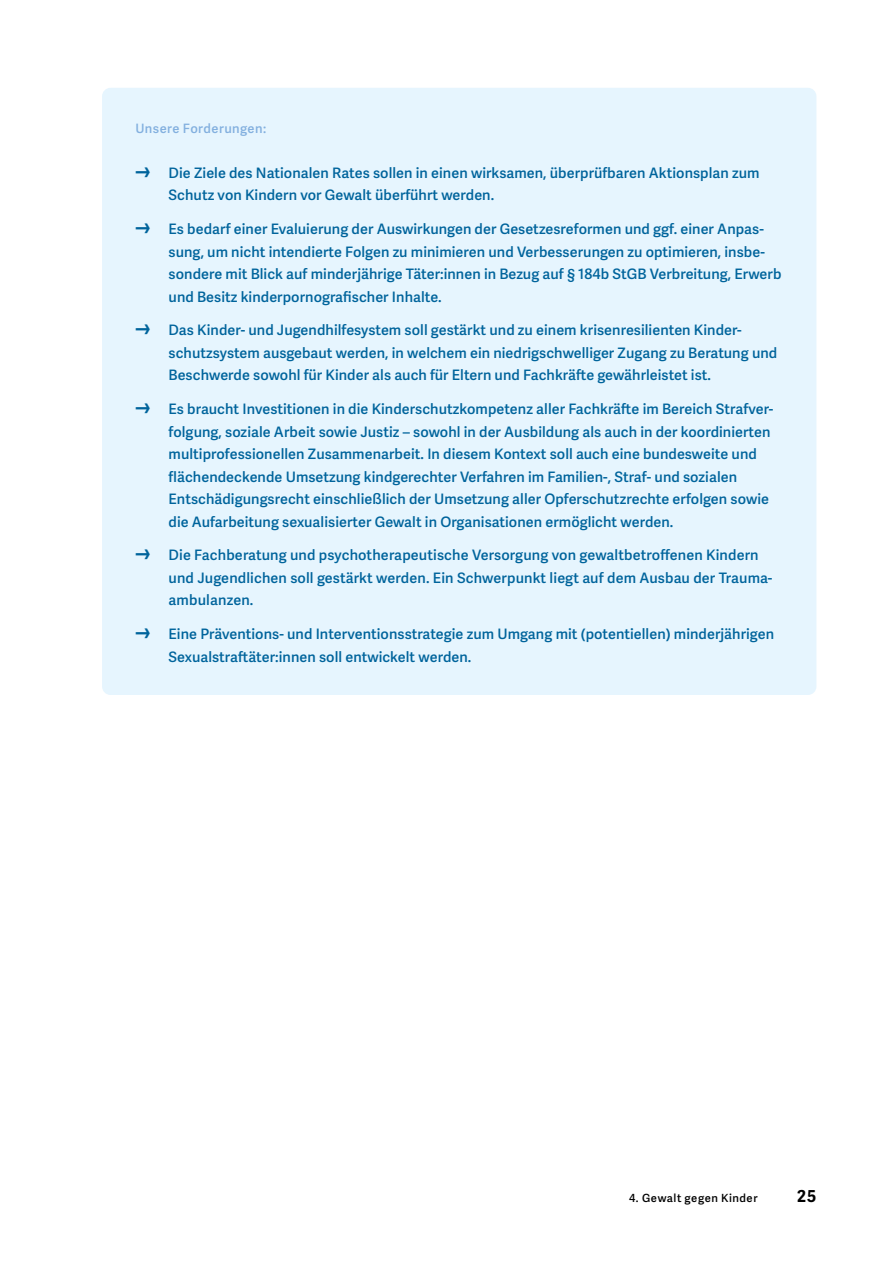
<style>
.page{position:relative;width:893px;height:1263px;background:#fff}
.page>*{position:absolute;margin:0;border:0;box-sizing:border-box;transform-origin:0 0}
.t1{font:700 16.5px "Adelle Sans";color:#000}
.t2{font:600 14.4px/22.5px "Adelle Sans";letter-spacing:.005em;color:#00649c}
.t3{font:600 12.9px "Adelle Sans";letter-spacing:.035em;color:#83b0df}
.t4{font:600 11.25px "Adelle Sans";letter-spacing:.05em;color:#000}
.s1{font-size:24px}
</style>
<div class="page">
<div style="left:102px;top:88px;width:714px;height:607px;background:#e6f5fe;border-radius:9px"></div>
<p class="t3" style="left:135px;top:121px;width:132px">Unsere Forderungen:</p>
<p class="t2" style="left:169px;top:162px;width:592px;text-indent:-33px"><span class="s1">͕</span> Die Ziele des Nationalen Rates sollen in einen wirksamen, überprüfbaren Aktionsplan zum<br>Schutz von Kindern vor Gewalt überführt werden.</p>
<p class="t2" style="left:169px;top:218px;width:614px;text-indent:-33px"><span class="s1">͕</span> Es bedarf einer Evaluierung der Auswirkungen der Gesetzesreformen und ggf. einer Anpas&shy;sung, um nicht intendierte Folgen zu minimieren und Verbesserungen zu optimieren, insbe&shy;sondere mit Blick auf minderjährige Täter:innen in Bezug auf § 184b StGB Verbreitung, Erwerb und Besitz kinderpornografischer Inhalte.</p>
<p class="t2" style="left:169px;top:319px;width:610px;text-indent:-33px"><span class="s1">͕</span> Das Kinder- und Jugendhilfesystem soll gestärkt und zu einem krisenresilienten Kinder&shy;schutzsystem ausgebaut werden, in welchem ein niedrigschwelliger Zugang zu Beratung und<br>Beschwerde sowohl für Kinder als auch für Eltern und Fachkräfte gewährleistet ist.</p>
<p class="t2" style="left:169px;top:398px;width:606px;text-indent:-33px"><span class="s1">͕</span> Es braucht Investitionen in die Kinderschutzkompetenz aller Fachkräfte im Bereich Strafver&shy;folgung, soziale Arbeit sowie Justiz – sowohl in der Ausbildung als auch in der koordinierten multiprofessionellen Zusammenarbeit. In diesem Kontext soll auch eine bundesweite und flächendeckende Umsetzung kindgerechter Verfahren im Familien-, Straf- und sozialen Entschädigungsrecht einschließlich der Umsetzung aller Opferschutzrechte erfolgen sowie die Aufarbeitung sexualisierter Gewalt in Organisationen ermöglicht werden.</p>
<p class="t2" style="left:169px;top:544px;width:605px;text-indent:-33px"><span class="s1">͕</span> Die Fachberatung und psychotherapeutische Versorgung von gewaltbetroffenen Kindern und Jugendlichen soll gestärkt werden. Ein Schwerpunkt liegt auf dem Ausbau der Trauma&shy;ambulanzen.</p>
<p class="t2" style="left:169px;top:623px;width:607px;text-indent:-33px"><span class="s1">͕</span> Eine Präventions- und Interventionsstrategie zum Umgang mit (potentiellen) minderjährigen<br>Sexualstraftäter:innen soll entwickelt werden.</p>
<p class="t4" style="left:629px;top:1191px;width:130px">4. Gewalt gegen Kinder</p>
<p class="t1" style="left:797px;top:1186px;width:21px">25</p>
</div>
